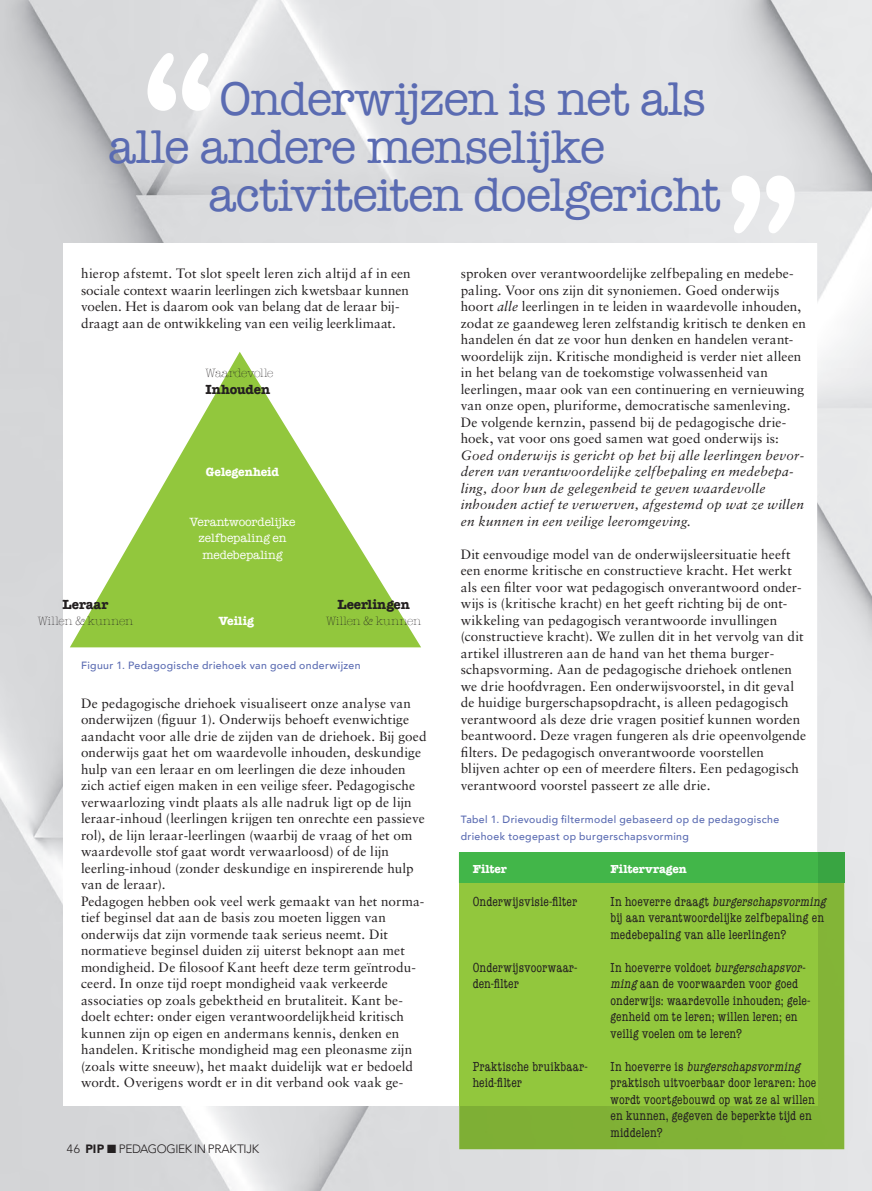
<style>
.page{position:relative;width:872px;height:1191px;background:#fff}
.page>*{position:absolute;margin:0;border:0;box-sizing:border-box;transform-origin:0 0}
.t1{font:48.45px/48px "American Typewriter";letter-spacing:-.03em;color:#5a6bb2}
.t2{font:700 13.65px "American Typewriter";letter-spacing:-.01em;color:#231f20}
.t3{font:13.5px/16.5px "Sabon LT Pro";letter-spacing:.005em;color:#231f20}
.t4{font:condensed 13.5px/16.5px "American Typewriter";letter-spacing:.01em;color:#231f20}
.t5{font:italic 13.5px/16.5px "Sabon LT Pro";letter-spacing:.02em;color:#231f20}
.t6{font:12.3px/16.5px "American Typewriter";letter-spacing:-.005em;color:#fff;text-align:center}
.t7{font:300 12.3px "American Typewriter";letter-spacing:-.02em;color:#231f20}
.t8{font:700 12.3px "American Typewriter";letter-spacing:-.01em;color:#fff}
.t9{font:300 12px "Avenir LT Std";letter-spacing:-.035em;color:#231f20}
.t10{font:700 12px "American Typewriter";color:#fff}
.t11{font:500 10.5px/16.5px "Avenir";letter-spacing:.035em;color:#5a6bb2}
.s1{font-weight:900}
.s2{color:#6b6b6e}
.s3{font-style:italic}
</style>
<div class="page">
<img style="left:0;top:0;width:872px;height:1191px">
<div style="left:64px;top:243px;width:753px;height:863px;background:#fff"></div>
<svg style="left:70px;top:352px;width:351px;height:295px"></svg>
<svg style="left:147px;top:53px;width:63px;height:58px"></svg>
<svg style="left:731px;top:176px;width:63px;height:57px"></svg>
<div style="left:459px;top:882px;width:385px;height:267px;background:#81b236"></div>
<div style="left:459px;top:882px;width:358px;height:224px;background:#92c73d"></div>
<img style="left:817px;top:852px;width:27px;height:30px">
<div style="left:459px;top:852px;width:358px;height:30px;background:#42b649"></div>
<h1 class="t1" style="left:108px;top:73px;width:599px;text-indent:112px">Onderwijzen is net als alle andere menselijke</h1>
<h1 class="t1" style="left:208px;top:169px;width:514px">activiteiten doelgericht</h1>
<p class="t3" style="left:81px;top:265px;width:331px">hierop afstemt. Tot slot speelt leren zich altijd af in een sociale context waarin leerlingen zich kwetsbaar kunnen voelen. Het is daarom ook van belang dat de leraar bij&shy;draagt aan de ontwikkeling van een veilig leerklimaat.</p>
<p class="t7" style="left:206px;top:364px;width:69px">Waardevolle</p>
<p class="t2" style="left:206px;top:377px;width:66px">Inhouden</p>
<p class="t2" style="left:63px;top:592px;width:47px">Leraar</p>
<p class="t7" style="left:38px;top:612px;width:97px">Willen &amp; kunnen</p>
<p class="t8" style="left:206px;top:462px;width:75px">Gelegenheid</p>
<p class="t6" style="left:190px;top:513px;width:107px">Verantwoordelijke zelfbepaling en medebepaling</p>
<p class="t8" style="left:219px;top:610px;width:37px">Veilig</p>
<p class="t2" style="left:337px;top:592px;width:74px">Leerlingen</p>
<p class="t7" style="left:326px;top:612px;width:97px">Willen &amp; kunnen</p>
<p class="t11" style="left:81px;top:656px;width:281px">Figuur 1. Pedagogische driehoek van goed onderwijzen</p>
<p class="t3" style="left:81px;top:694px;width:347px">De pedagogische driehoek visualiseert onze analyse van onderwijzen (figuur 1). Onderwijs behoeft evenwichtige aandacht voor alle drie de zijden van de driehoek. Bij goed onderwijs gaat het om waardevolle inhouden, deskundige hulp van een leraar en om leerlingen die deze inhouden zich actief eigen maken in een veilige sfeer. Pedagogische verwaarlozing vindt plaats als alle nadruk ligt op de lijn leraar-inhoud (leerlingen krijgen ten onrechte een passieve rol), de lijn leraar-leerlingen (waarbij de vraag of het om waardevolle stof gaat wordt verwaarloosd) of de lijn leerling-inhoud (zonder deskundige en inspirerende hulp van de leraar).<br>Pedagogen hebben ook veel werk gemaakt van het norma&shy;tief beginsel dat aan de basis zou moeten liggen van onderwijs dat zijn vormende taak serieus neemt. Dit normatieve beginsel duiden zij uiterst beknopt aan met mondigheid. De filosoof Kant heeft deze term geïntrodu&shy;ceerd. In onze tijd roept mondigheid vaak verkeerde associaties op zoals gebektheid en brutaliteit. Kant be&shy;doelt echter: onder eigen verantwoordelijkheid kritisch kunnen zijn op eigen en andermans kennis, denken en handelen. Kritische mondigheid mag een pleonasme zijn (zoals witte sneeuw), het maakt duidelijk wat er bedoeld wordt. Overigens wordt er in dit verband ook vaak ge-</p>
<p class="t9" style="left:85px;top:1142px;width:172px"><span class="s1">PIP</span><span class="s2">■</span>■PEDAGOGIEK IN PRAKTIJK</p>
<p class="t9" style="left:119px;top:1142px;width:142px">PEDAGOGIEK IN PRAKTIJK</p>
<p class="t9" style="left:64px;top:1142px;width:39px">4646 <span class="s1">PIP</span></p>
<p class="t3" style="left:461px;top:265px;width:347px">sproken over verantwoordelijke zelfbepaling en medebe&shy;paling. Voor ons zijn dit synoniemen. Goed onderwijs hoort <span class="s3">alle</span> leerlingen in te leiden in waardevolle inhouden, zodat ze gaandeweg leren zelfstandig kritisch te denken en handelen én dat ze voor hun denken en handelen verant&shy;woordelijk zijn. Kritische mondigheid is verder niet alleen in het belang van de toekomstige volwassenheid van leerlingen, maar ook van een continuering en vernieuwing van onze open, pluriforme, democratische samenleving.<br>De volgende kernzin, passend bij de pedagogische drie&shy;hoek, vat voor ons goed samen wat goed onderwijs is:</p>
<p class="t5" style="left:461px;top:446px;width:345px">Goed onderwĳs is gericht op het bĳ alle leerlingen bevor&shy;deren van verantwoordelĳke zelfbepaling en medebepa&shy;ling, door hun de gelegenheid te geven waardevolle inhouden actief te verwerven, afgestemd op wat ze willen en kunnen in een veilige leeromgeving.</p>
<p class="t3" style="left:461px;top:545px;width:347px">Dit eenvoudige model van de onderwijsleersituatie heeft een enorme kritische en constructieve kracht. Het werkt als een filter voor wat pedagogisch onverantwoord onder&shy;wijs is (kritische kracht) en het geeft richting bij de ont&shy;wikkeling van pedagogisch verantwoorde invullingen (constructieve kracht). We zullen dit in het vervolg van dit artikel illustreren aan de hand van het thema burger&shy;schapsvorming. Aan de pedagogische driehoek ontlenen we drie hoofdvragen. Een onderwijsvoorstel, in dit geval de huidige burgerschapsopdracht, is alleen pedagogisch verantwoord als deze drie vragen positief kunnen worden beantwoord. Deze vragen fungeren als drie opeenvolgende filters. De pedagogisch onverantwoorde voorstellen blijven achter op een of meerdere filters. Een pedagogisch verantwoord voorstel passeert ze alle drie.</p>
<p class="t11" style="left:461px;top:810px;width:320px">Tabel 1. Drievoudig filtermodel gebaseerd op de pedagogische driehoek toegepast op burgerschapsvorming</p>
<p class="t10" style="left:472px;top:858px;width:36px">Filter</p>
<p class="t4" style="left:472px;top:892px;width:106px">Onderwijsvisie-filter</p>
<p class="t4" style="left:472px;top:958px;width:106px">Onderwijsvoorwaar&shy;den-filter</p>
<p class="t4" style="left:472px;top:1057px;width:116px">Praktische bruikbaar&shy;heid-filter</p>
<p class="t10" style="left:610px;top:858px;width:78px">Filtervragen</p>
<p class="t4" style="left:610px;top:892px;width:220px">I n h o e v e r r e d r a a g t <span class="s3">burgerschapsvorming </span>bij aan verantwoordelijke zelfbepaling en medebepaling van alle leerlingen?</p>
<p class="t4" style="left:610px;top:958px;width:201px">I n h o e v e r r e v o l d o e t <span class="s3">burgerschapsvor&shy;ming</span>aan de voorwaarden voor goed onderwijs: waardevolle inhouden; gele&shy;genheid om te leren; willen leren; en veilig voelen om te leren?</p>
<p class="t4" style="left:610px;top:1057px;width:207px">I n h o e v e r r e i s <span class="s3">burgerschapsvorming </span>praktisch uitvoerbaar door leraren: hoe wordt voortgebouwd op wat ze al willen en kunnen, gegeven de beperkte tijd en middelen?</p>
</div>
